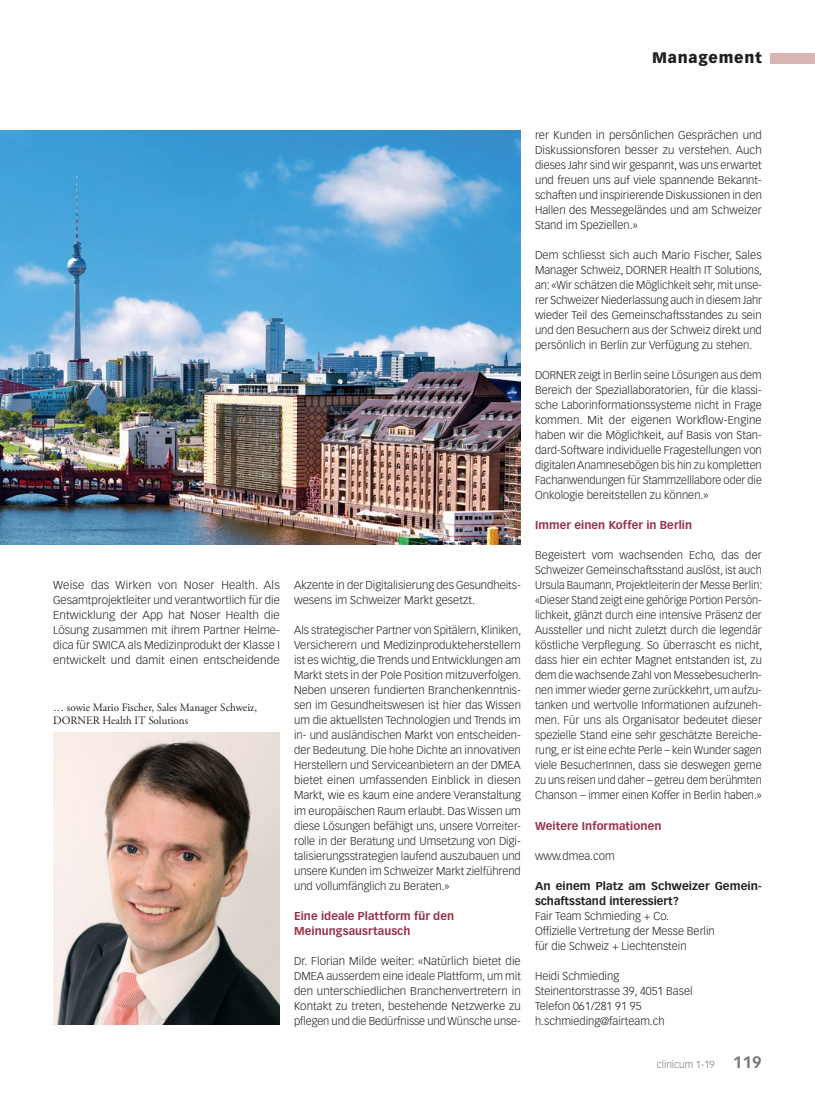
<style>
.page{position:relative;width:815px;height:1099px;background:#fff}
.page>*{position:absolute;margin:0;border:0;box-sizing:border-box;transform-origin:0 0}
.t1{font:900 15px "Vectora LT Std";letter-spacing:.05em;color:#231f20}
.Lauftext{font:300 11.25px/15px "Vectora LT Std";color:#231f20;text-align:justify}
.Lauftext-2{font:300 11.25px/15px "Vectora LT Std";color:#231f20;text-align:justify;scale:1.04 1}
.ZT_MM{font:700 11.25px/15px "Vectora LT Std";letter-spacing:.005em;color:#983249}
.Legende{font:11.25px/13.5px "Adobe Garamond Pro";color:#231f20}
.Lauftext-3{font:700 11.25px/15px "Vectora LT Std";letter-spacing:.005em;color:#231f20}
.t2{font:300 10px "Vectora LT Std";color:#76787b}
.s1{font-weight:700;font-size:16.25px}
</style>
<div class="page">
<div style="left:770px;top:53px;width:45px;height:10px;background:#d9b4b3"></div>
<img style="left:53px;top:732px;width:227px;height:292px">
<img style="left:0;top:130px;width:521px;height:414px">
<h1 class="t1" style="left:652px;top:49px;width:111px">Management</h1>
<p class="Lauftext-2" style="left:53px;top:578px;width:220px">Weise das Wirken von Noser Health. Als Gesamtprojektleiter und verantwortlich für die Entwicklung der App hat Noser Health die Lösung zusammen mit ihrem Partner Helme&shy;dica für SWICA als Medizinprodukt der Klasse I entwickelt und damit einen entscheidende</p>
<p class="Lauftext" style="left:294px;top:578px;width:228px">Akzente in der Digitalisierung des Gesundheits&shy;wesens im Schweizer Markt gesetzt.</p>
<p class="Lauftext" style="left:294px;top:623px;width:229px">Als strategischer Partner von Spitälern, Kliniken, Versicherern und Medizinprodukteherstellern ist es wichtig, die Trends und Entwicklungen am Markt stets in der Pole Position mitzuverfolgen.<br>Neben unseren fundierten Branchenkenntnis&shy;sen im Gesundheitswesen ist hier das Wissen um die aktuellsten Technologien und Trends im in- und ausländischen Markt von entscheiden&shy;der Bedeutung. Die hohe Dichte an innovativen Herstellern und Serviceanbietern an der DMEA bietet einen umfassenden Einblick in diesen Markt, wie es kaum eine andere Veranstaltung im europäischen Raum erlaubt. Das Wissen um diese Lösungen befähigt uns, unsere Vorreiter&shy;rolle in der Beratung und Umsetzung von Digi&shy;talisierungsstrategien laufend auszubauen und unsere Kunden im Schweizer Markt zielführend und vollumfänglich zu Beraten.»</p>
<p class="ZT_MM" style="left:294px;top:908px;width:162px">Eine ideale Plattform für den<br>Meinungsausrtausch</p>
<p class="Lauftext" style="left:294px;top:953px;width:228px">Dr. Florian Milde weiter: «Natürlich bietet die DMEA ausserdem eine ideale Plattform, um mit den unterschiedlichen Branchenvertretern in Kontakt zu treten, bestehende Netzwerke zu pflegen und die Bedürfnisse und Wünsche unse-</p>
<p class="Legende" style="left:53px;top:701px;width:205px">… sowie Mario Fischer, Sales Manager Schweiz,<br>DORNER Health IT Solutions</p>
<p class="Lauftext" style="left:535px;top:128px;width:228px">rer Kunden in persönlichen Gesprächen und Diskussionsforen besser zu verstehen. Auch dieses Jahr sind wir gespannt, was uns erwartet und freuen uns auf viele spannende Bekannt&shy;schaften und inspirierende Diskussionen in den Hallen des Messegeländes und am Schweizer Stand im Speziellen.»</p>
<p class="Lauftext" style="left:535px;top:248px;width:229px">Dem schliesst sich auch Mario Fischer, Sales Manager Schweiz, DORNER Health IT Solutions, an: «Wir schätzen die Möglichkeit sehr, mit unse&shy;rer Schweizer Niederlassung auch in diesem Jahr wieder Teil des Gemeinschaftsstandes zu sein und den Besuchern aus der Schweiz direkt und persönlich in Berlin zur Verfügung zu stehen.</p>
<p class="Lauftext" style="left:535px;top:368px;width:228px">DORNER zeigt in Berlin seine Lösungen aus dem Bereich der Speziallaboratorien, für die klassi&shy;sche Laborinformationssysteme nicht in Frage kommen. Mit der eigenen Workflow-Engine haben wir die Möglichkeit, auf Basis von Stan&shy;dard-Software individuelle Fragestellungen von digitalen Anamnesebögen bis hin zu kompletten Fachanwendungen für Stammzelllabore oder die Onkologie bereitstellen zu können.»</p>
<p class="ZT_MM" style="left:535px;top:518px;width:159px">Immer einen Koffer in Berlin</p>
<p class="Lauftext" style="left:535px;top:548px;width:229px">Begeistert vom wachsenden Echo, das der Schweizer Gemeinschaftsstand auslöst, ist auch Ursula Baumann, Projektleiterin der Messe Berlin: «Dieser Stand zeigt eine gehörige Portion Persön&shy;lichkeit, glänzt durch eine intensive Präsenz der Aussteller und nicht zuletzt durch die legendär köstliche Verpflegung. So überrascht es nicht, dass hier ein echter Magnet entstanden ist, zu dem die wachsende Zahl von MessebesucherIn&shy;nen immer wieder gerne zurückkehrt, um aufzu&shy;tanken und wertvolle Informationen aufzuneh&shy;men. Für uns als Organisator bedeutet dieser spezielle Stand eine sehr geschätzte Bereiche&shy;rung, er ist eine echte Perle – kein Wunder sagen viele BesucherInnen, dass sie deswegen gerne zu uns reisen und daher – getreu dem berühmten Chanson – immer einen Koffer in Berlin haben.»</p>
<p class="ZT_MM" style="left:535px;top:818px;width:128px">Weitere Informationen</p>
<p class="Lauftext" style="left:535px;top:848px;width:81px">www.dmea.com</p>
<p class="Lauftext-3" style="left:535px;top:878px;width:228px">An einem Platz am Schweizer Gemein&shy;schaftsstand interessiert?</p>
<p class="Lauftext" style="left:535px;top:908px;width:135px">Fair Team Schmieding + Co.</p>
<p class="Lauftext" style="left:535px;top:923px;width:181px">Offizielle Vertretung der Messe Berlin</p>
<p class="Lauftext" style="left:535px;top:938px;width:153px">fü r die Schweiz + Liechtenstein</p>
<p class="Lauftext" style="left:535px;top:968px;width:86px">Heidi Schmieding</p>
<p class="Lauftext" style="left:535px;top:983px;width:159px">Steinentorstrasse 39, 4051 Basel</p>
<p class="Lauftext" style="left:535px;top:998px;width:108px">Telefon 061/281 91 95</p>
<p class="Lauftext" style="left:535px;top:1013px;width:131px">h.schmieding@fairteam.ch</p>
<p class="t2" style="left:657px;top:1058px;width:106px">clinicum 1-19 <span class="s1">119</span></p>
</div>
